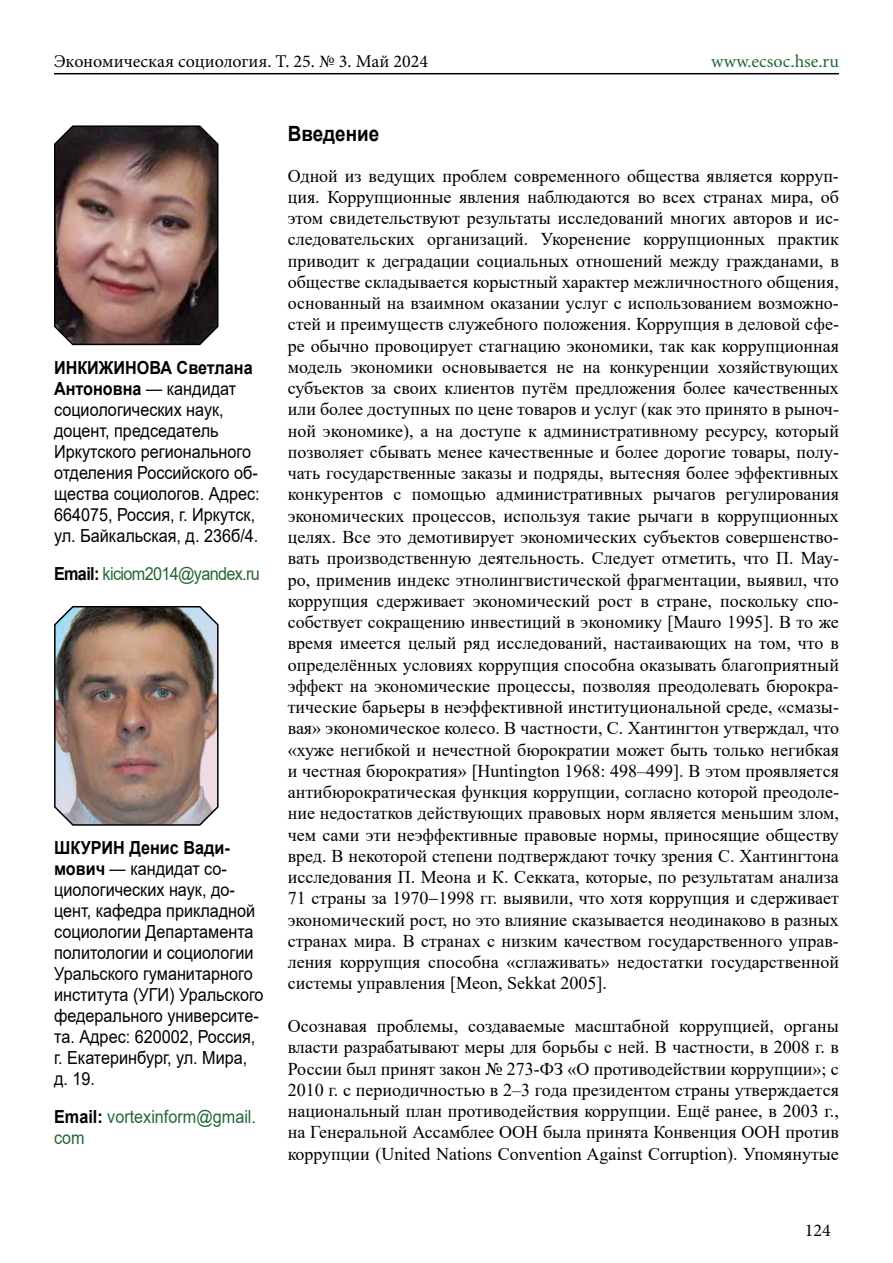
<style>
.page{position:relative;width:893px;height:1263px;background:#fff}
.page>*{position:absolute;margin:0;border:0;box-sizing:border-box;transform-origin:0 0}
.t1{font:700 21px "Arial";color:#000;scale:.9 1}
.t2{font:18px/21.3px "Times New Roman";color:#000;text-align:justify}
.t3{font:18px/21px "Arial";color:#000;scale:.9 1}
.t4{font:18px "Minion Pro";color:#000}
.t5{font:18px/21px "Arial";color:#246736;scale:.9 1}
.t6{font:18px "Arial";letter-spacing:-.04em;color:#246736;scale:.9 1}
.t7{font:18px "Minion Pro";letter-spacing:.01em;color:#246736}
.s1{font-weight:700}
.s2{font-weight:700;color:#000}
</style>
<div class="page">
<hr style="left:54px;top:73px;width:785px;height:1px;background:#000">
<svg style="left:54px;top:125px;width:165px;height:221px;background:#7c5e59"></svg>
<img style="left:54px;top:606px;width:165px;height:220px">
<p class="t4" style="left:54px;top:50px;width:376px">Экономическая социология. Т. 25. № 3. Май 2024</p>
<p class="t7" style="left:711px;top:50px;width:129px">www.ecsoc.hse.ru</p>
<p class="t3" style="left:54px;top:357px;width:230px"><span class="s1">ИНКИЖИНОВА Светлана<br>Антоновна</span> — кандидат социологических наук, доцент, председатель<br>Иркутского регионального отделения Российского об&shy;щества социологов. Адрес:<br>664075, Россия, г. Иркутск, ул. Байкальская, д. 236б/4.</p>
<p class="t6" style="left:54px;top:561px;width:230px"><span class="s2">Email:</span> kiciom2014@yandex.ru</p>
<p class="t3" style="left:54px;top:837px;width:234px"><span class="s1">ШКУРИН Денис Вади&shy;мович</span> — кандидат со&shy;циологических наук, до&shy;цент, кафедра прикладной социологии Департамента политологии и социологии<br>Уральского гуманитарного института (УГИ) Уральского федерального университе&shy;та. Адрес: 620002, Россия, г. Екатеринбург, ул. Мира, д. 19.</p>
<p class="t5" style="left:54px;top:1106px;width:226px"><span class="s2">Email:</span> vortexinform@gmail. com</p>
<p class="t1" style="left:288px;top:119px;width:103px">Введение</p>
<p class="t2" style="left:288px;top:164px;width:553px">Одной из ведущих проблем современного общества является корруп&shy;ция. Коррупционные явления наблюдаются во всех странах мира, об этом свидетельствуют результаты исследований многих авторов и ис&shy;следовательских организаций. Укоренение коррупционных практик приводит к деградации социальных отношений между гражданами, в обществе складывается корыстный характер межличностного общения, основанный на взаимном оказании услуг с использованием возможно&shy;стей и преимуществ служебного положения. Коррупция в деловой сфе&shy;ре обычно провоцирует стагнацию экономики, так как коррупционная модель экономики основывается не на конкуренции хозяйствующих субъектов за своих клиентов путём предложения более качественных или более доступных по цене товаров и услуг (как это принято в рыноч&shy;ной экономике), а на доступе к административному ресурсу, который позволяет сбывать менее качественные и более дорогие товары, полу&shy;чать государственные заказы и подряды, вытесняя более эффективных конкурентов с помощью административных рычагов регулирования экономических процессов, используя такие рычаги в коррупционных целях. Все это демотивирует экономических субъектов совершенство&shy;вать производственную деятельность. Следует отметить, что П. Мау&shy;ро, применив индекс этнолингвистической фрагментации, выявил, что коррупция сдерживает экономический рост в стране, поскольку спо&shy;собствует сокращению инвестиций в экономику [Mauro 1995]. В то же время имеется целый ряд исследований, настаивающих на том, что в определённых условиях коррупция способна оказывать благоприятный эффект на экономические процессы, позволяя преодолевать бюрокра&shy;тические барьеры в неэффективной институциональной среде, «смазы&shy;вая» экономическое колесо. В частности, С. Хантингтон утверждал, что «хуже негибкой и нечестной бюрократии может быть только негибкая и честная бюрократия» [Huntington 1968: 498–499]. В этом проявляется антибюрократическая функция коррупции, согласно которой преодоле&shy;ние недостатков действующих правовых норм является меньшим злом, чем сами эти неэффективные правовые нормы, приносящие обществу вред. В некоторой степени подтверждают точку зрения С. Хантингтона исследования П. Меона и К. Секката, которые, по результатам анализа 71 страны за 1970−1998 гг. выявили, что хотя коррупция и сдерживает экономический рост, но это влияние сказывается неодинаково в разных странах мира. В странах с низким качеством государственного управ&shy;ления коррупция способна «сглаживать» недостатки государственной системы управления [Meon, Sekkat 2005].</p>
<p class="t2" style="left:288px;top:1015px;width:553px">Осознавая проблемы, создаваемые масштабной коррупцией, органы власти разрабатывают меры для борьбы с ней. В частности, в 2008 г. в России был принят закон № 273-ФЗ «О противодействии коррупции»; с 2010 г. с периодичностью в 2–3 года президентом страны утверждается национальный план противодействия коррупции. Ещё ранее, в 2003 г., на Генеральной Ассамблее ООН была принята Конвенция ООН против коррупции (United Nations Convention Against Corruption). Упомянутые</p>
<p class="t4" style="left:805px;top:1218px;width:27px">124</p>
</div>
